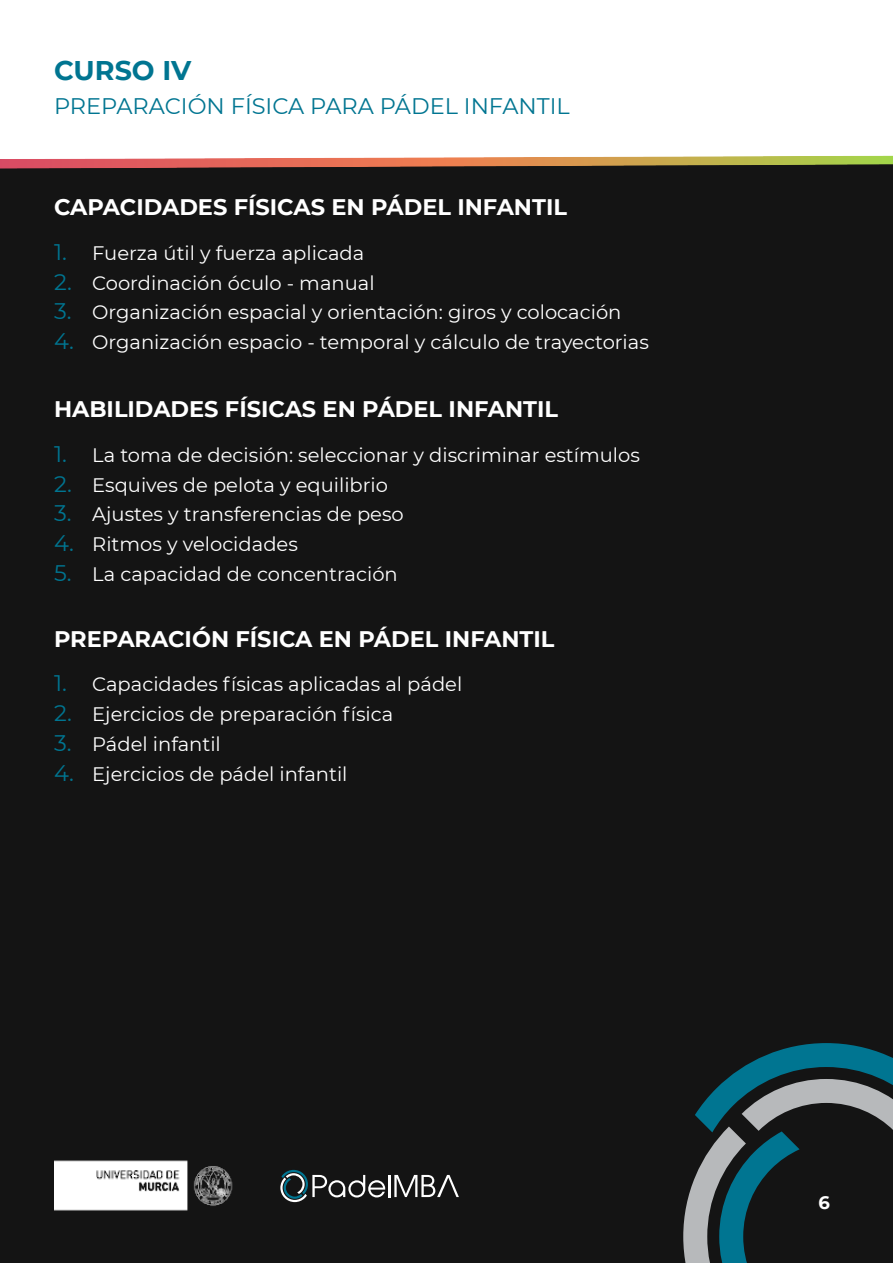
<style>
.page{position:relative;width:893px;height:1263px;background:#fff}
.page>*{position:absolute;margin:0;border:0;box-sizing:border-box;transform-origin:0 0}
.t1{font:700 27px "Montserrat";color:#007591}
.t2{font:700 22.5px "Montserrat";color:#fff}
.t3{font:22.5px "Montserrat";color:#007591}
.t4{font:19.5px "Montserrat";color:#fff}
.t5{font:700 18px "Montserrat";color:#fff}
.s1{font-size:22.5px;color:#007591}
</style>
<div class="page">
<div style="left:0;top:159px;width:893px;height:1104px;background:#141414"></div>
<svg style="left:280px;top:1170px;width:105px;height:32px"></svg>
<hr style="left:388px;top:1175px;width:2px;height:22px;background:#fff">
<svg style="left:394px;top:1175px;width:65px;height:22px"></svg>
<img style="left:54px;top:1160px;width:179px;height:51px">
<svg style="left:683px;top:1043px;width:210px;height:220px"></svg>
<svg style="left:0;top:156px;width:893px;height:13px"></svg>
<h1 class="t1" style="left:54px;top:56px;width:139px">CURSO IV</h1>
<p class="t3" style="left:54px;top:95px;width:517px">PREPARACIÓN FÍSICA PARA PÁDEL INFANTIL</p>
<p class="t2" style="left:54px;top:195px;width:514px">CAPACIDADES FÍSICAS EN PÁDEL INFANTIL</p>
<p class="t4" style="left:54px;top:243px;width:312px"><span class="s1">1.</span> Fuerza útil y fuerza aplicada</p>
<p class="t4" style="left:54px;top:272px;width:322px"><span class="s1">2.</span> Coordinación óculo - manual</p>
<p class="t4" style="left:54px;top:302px;width:569px"><span class="s1">3.</span> Organización espacial y orientación: giros y colocación</p>
<p class="t4" style="left:54px;top:332px;width:596px"><span class="s1">4.</span> Organización espacio - temporal y cálculo de trayectorias</p>
<p class="t2" style="left:54px;top:397px;width:506px">HABILIDADES FÍSICAS EN PÁDEL INFANTIL</p>
<p class="t4" style="left:54px;top:445px;width:587px"><span class="s1">1.</span> La toma de decisión: seleccionar y discriminar estímulos</p>
<p class="t4" style="left:54px;top:474px;width:335px"><span class="s1">2.</span> Esquives de pelota y equilibrio</p>
<p class="t4" style="left:54px;top:504px;width:351px"><span class="s1">3.</span> Ajustes y transferencias de peso</p>
<p class="t4" style="left:54px;top:534px;width:245px"><span class="s1">4.</span> Ritmos y velocidades</p>
<p class="t4" style="left:54px;top:564px;width:345px"><span class="s1">5.</span> La capacidad de concentración</p>
<p class="t2" style="left:54px;top:626px;width:502px">PREPARACIÓN FÍSICA EN PÁDEL INFANTIL</p>
<p class="t4" style="left:54px;top:674px;width:410px"><span class="s1">1.</span> Capacidades físicas aplicadas al pádel</p>
<p class="t4" style="left:54px;top:704px;width:341px"><span class="s1">2.</span> Ejercicios de preparación física</p>
<p class="t4" style="left:54px;top:734px;width:168px"><span class="s1">3.</span> Pádel infantil</p>
<p class="t4" style="left:54px;top:764px;width:295px"><span class="s1">4.</span> Ejercicios de pádel infantil</p>
<p class="t5" style="left:819px;top:1193px;width:13px">6</p>
</div>
